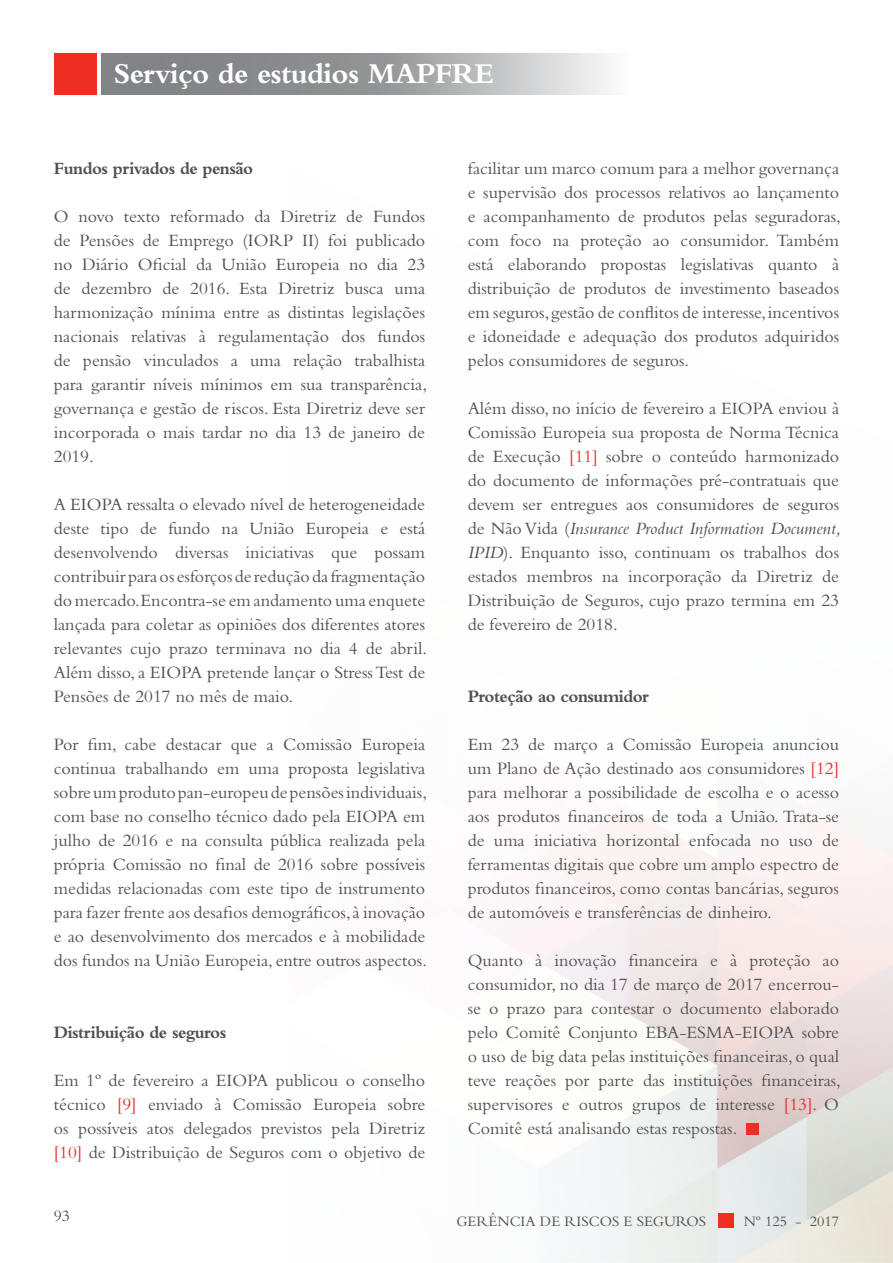
<style>
.page{position:relative;width:893px;height:1263px;background:#fff}
.page>*{position:absolute;margin:0;border:0;box-sizing:border-box;transform-origin:0 0}
.t1{font:700 30px "Bembo Std";letter-spacing:-.025em;color:#fff}
.t2{font:18px/24px "Bembo Std";color:#505052;text-align:justify}
.t3{font:700 18px "Bembo Std";letter-spacing:-.03em;color:#505052}
.t4{font:16.5px "Bembo Std";color:#505052}
.t5{font:15px "Bembo Std";color:#505052}
.s1{color:#ee272b}
.s2{font-style:italic}
</style>
<div class="page">
<svg style="left:503px;top:808px;width:390px;height:455px"></svg>
<div style="left:54px;top:54px;width:43px;height:41px;background:#ee2e22"></div>
<svg style="left:101px;top:54px;width:506px;height:41px;background:#a1a3a5"></svg>
<div style="left:718px;top:1213px;width:15px;height:15px;background:#ee2e22"></div>
<div style="left:747px;top:1123px;width:12px;height:11px;background:#ee2e22"></div>
<h1 class="t1" style="left:114px;top:57px;width:382px">Serviço de estudios MAPFRE</h1>
<p class="t3" style="left:54px;top:158px;width:201px">Fundos privados de pensão</p>
<p class="t2" style="left:54px;top:204px;width:375px">O novo texto reformado da Diretriz de Fundos de Pensões de Emprego (IORP II) foi publicado no Diário Oficial da União Europeia no dia 23 de dezembro de 2016. Esta Diretriz busca uma harmonização mínima entre as distintas legislações nacionais relativas à regulamentação dos fundos de pensão vinculados a uma relação trabalhista para garantir níveis mínimos em sua transparência, governança e gestão de riscos. Esta Diretriz deve ser incorporada o mais tardar no dia 13 de janeiro de 2019.</p>
<p class="t2" style="left:54px;top:492px;width:375px">A EIOPA ressalta o elevado nível de heterogeneidade deste tipo de fundo na União Europeia e está desenvolvendo diversas iniciativas que possam contribuir para os esforços de redução da fragmentação do mercado.Encontra-se em andamento uma enquete lançada para coletar as opiniões dos diferentes atores relevantes cujo prazo terminava no dia 4 de abril.<br>Além disso, a EIOPA pretende lançar o Stress Test de Pensões de 2017 no mês de maio.</p>
<p class="t2" style="left:54px;top:732px;width:375px">Por fim, cabe destacar que a Comissão Europeia continua trabalhando em uma proposta legislativa sobre um produto pan-europeu de pensões individuais, com base no conselho técnico dado pela EIOPA em julho de 2016 e na consulta pública realizada pela própria Comissão no final de 2016 sobre possíveis medidas relacionadas com este tipo de instrumento para fazer frente aos desafios demográficos, à inovação e ao desenvolvimento dos mercados e à mobilidade dos fundos na União Europeia, entre outros aspectos.</p>
<p class="t3" style="left:54px;top:1022px;width:174px">Distribuição de seguros</p>
<p class="t2" style="left:54px;top:1068px;width:373px">Em 1º de fevereiro a EIOPA publicou o conselho técnico <span class="s1">[9]</span> enviado à Comissão Europeia sobre os possíveis atos delegados previstos pela Diretriz <span class="s1">[10]</span> de Distribuição de Seguros com o objetivo de</p>
<p class="t4" style="left:54px;top:1206px;width:18px">93</p>
<p class="t2" style="left:468px;top:156px;width:375px">facilitar um marco comum para a melhor governança e supervisão dos processos relativos ao lançamento e acompanhamento de produtos pelas seguradoras, com foco na proteção ao consumidor. Também está elaborando propostas legislativas quanto à distribuição de produtos de investimento baseados em seguros, gestão de conflitos de interesse, incentivos e idoneidade e adequação dos produtos adquiridos pelos consumidores de seguros.</p>
<p class="t2" style="left:468px;top:396px;width:375px">Além disso, no início de fevereiro a EIOPA enviou à Comissão Europeia sua proposta de Norma Técnica de Execução <span class="s1">[11]</span> sobre o conteúdo harmonizado do documento de informações pré-contratuais que devem ser entregues aos consumidores de seguros de Não Vida (<span class="s2">Insurance Product Information Document, IPID</span>). Enquanto isso, continuam os trabalhos dos estados membros na incorporação da Diretriz de Distribuição de Seguros, cujo prazo termina em 23 de fevereiro de 2018.</p>
<p class="t3" style="left:468px;top:686px;width:183px">Proteção ao consumidor</p>
<p class="t2" style="left:468px;top:732px;width:373px">Em 23 de março a Comissão Europeia anunciou um Plano de Ação destinado aos consumidores <span class="s1">[12] </span>para melhorar a possibilidade de escolha e o acesso aos produtos financeiros de toda a União. Trata-se de uma iniciativa horizontal enfocada no uso de ferramentas digitais que cobre um amplo espectro de produtos financeiros, como contas bancárias, seguros de automóveis e transferências de dinheiro.</p>
<p class="t2" style="left:468px;top:948px;width:375px">Quanto à inovação financeira e à proteção ao consumidor, no dia 17 de março de 2017 encerrou&shy;se o prazo para contestar o documento elaborado pelo Comitê Conjunto EBA-ESMA-EIOPA sobre o uso de big data pelas instituições financeiras, o qual teve reações por parte das instituições financeiras, supervisores e outros grupos de interesse <span class="s1">[13]</span>. O Comitê está analisando estas respostas.</p>
<p class="t5" style="left:457px;top:1212px;width:251px">GERÊNCIA DE RISCOS E SEGUROS</p>
<p class="t5" style="left:744px;top:1212px;width:97px">Nº 125 - 2017</p>
</div>
